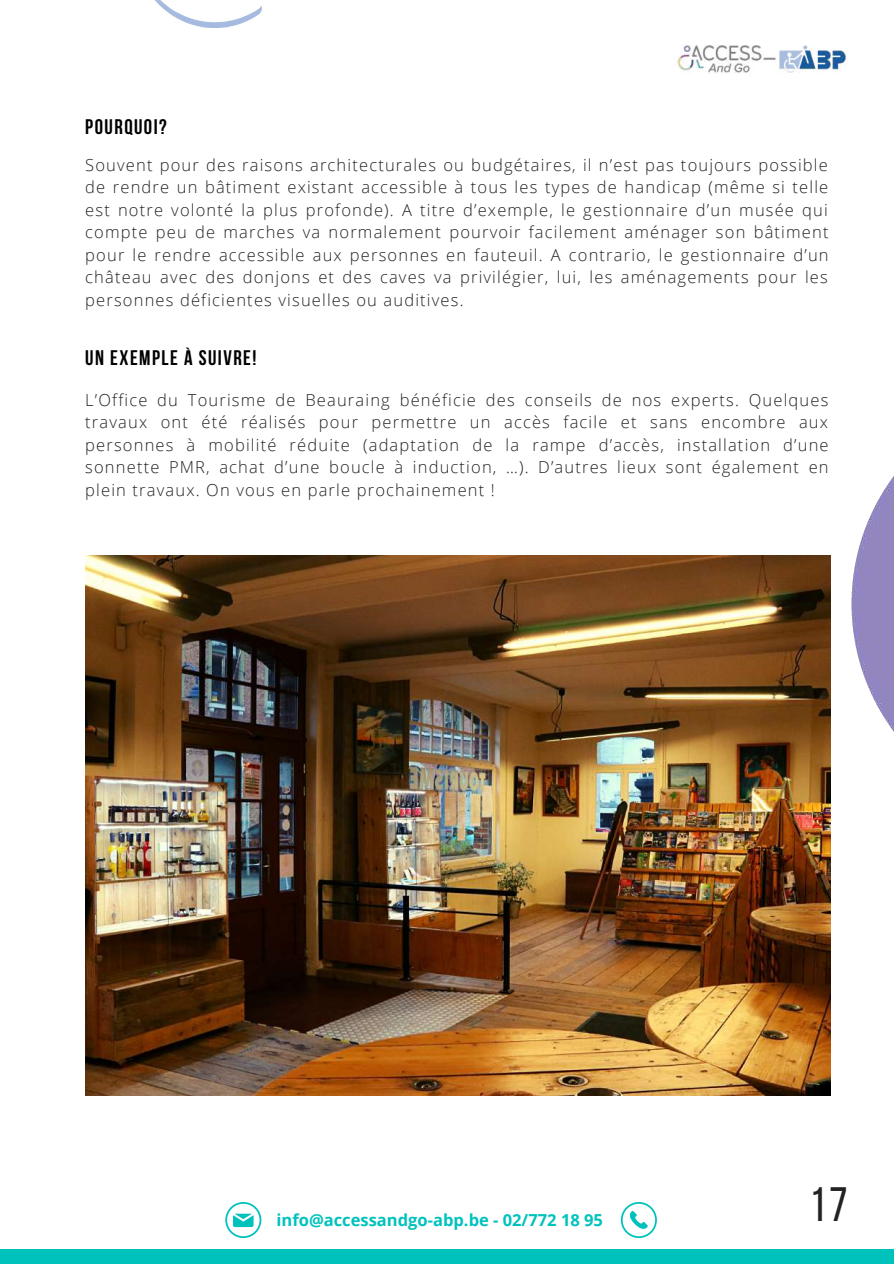
<style>
.page{position:relative;width:894px;height:1264px;background:#fff}
.page>*{position:absolute;margin:0;border:0;box-sizing:border-box;transform-origin:0 0}
.t1{font:48px "Bebas Neue";color:#222}
.t2{font:700 21px "Bebas Neue";letter-spacing:.07em;color:#000}
.t3{font:300 16.5px/22.5px "Open Sans";letter-spacing:.07em;color:#222;text-align:justify}
.t4{font:700 16.5px "Open Sans";color:#00c2bd}
</style>
<div class="page">
<svg style="left:225px;top:1202px;width:36px;height:35px"></svg>
<svg style="left:620px;top:1202px;width:36px;height:35px"></svg>
<img style="left:677px;top:45px;width:170px;height:29px">
<div style="left:0;top:1248px;width:893px;height:15px;background:#00c2bd"></div>
<img style="left:155px;top:0;width:107px;height:27px">
<img style="left:829px;top:477px;width:64px;height:367px">
<img style="left:85px;top:555px;width:744px;height:540px">
<p class="t2" style="left:85px;top:119px;width:83px">POURQUOI?</p>
<p class="t3" style="left:85px;top:153px;width:744px">Souvent pour des raisons architecturales ou budgétaires, il n’est pas toujours possible de rendre un bâtiment existant accessible à tous les types de handicap (même si telle est notre volonté la plus profonde). A titre d’exemple, le gestionnaire d’un musée qui compte peu de marches va normalement pourvoir facilement aménager son bâtiment pour le rendre accessible aux personnes en fauteuil. A contrario, le gestionnaire d’un château avec des donjons et des caves va privilégier, lui, les aménagements pour les personnes déficientes visuelles ou auditives.</p>
<p class="t2" style="left:85px;top:349px;width:173px">UN EXEMPLE À SUIVRE!</p>
<p class="t3" style="left:85px;top:388px;width:744px">L’Office du Tourisme de Beauraing bénéficie des conseils de nos experts. Quelques travaux ont été réalisés pour permettre un accès facile et sans encombre aux personnes à mobilité réduite (adaptation de la rampe d’accès, installation d’une sonnette PMR, achat d’une boucle à induction, …). D’autres lieux sont également en plein travaux. On vous en parle prochainement !</p>
<p class="t4" style="left:276px;top:1208px;width:328px">info@accessandgo-abp.be - 02/772 18 95</p>
<h1 class="t1" style="left:809px;top:1185px;width:40px">17</h1>
</div>
